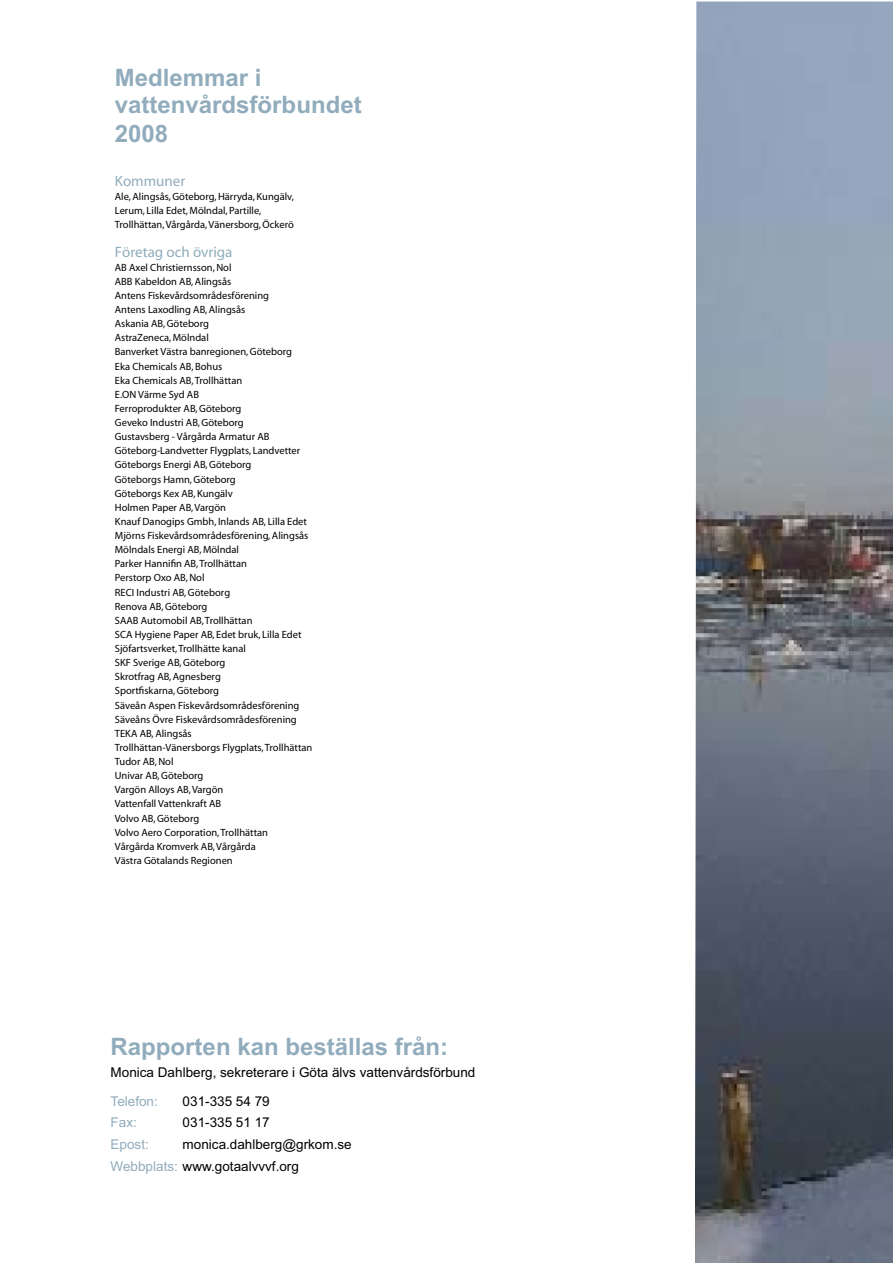
<style>
.page{position:relative;width:893px;height:1263px;background:#fff}
.page>*{position:absolute;margin:0;border:0;box-sizing:border-box;transform-origin:0 0}
.t1{font:700 24px/27.9px "Arial";color:#91acbc}
.t2{font:15px "Myriad";color:#91acbc}
.t3{font:13.5px/28.2px "Arial";color:#000}
.t4{font:13.5px "Arial";color:#91acbc}
.t5{font:10.5px/14.1px "Myriad";color:#000}
.s1{color:#91acbc}
</style>
<div class="page">
<img style="left:695px;top:2px;width:197px;height:1261px">
<p class="t1" style="left:115px;top:64px;width:248px">Medlemmar i vattenvårdsförbundet<br>2008</p>
<p class="t2" style="left:115px;top:175px;width:72px">Kommuner</p>
<p class="t5" style="left:115px;top:190px;width:181px">Ale, Alingsås, Göteborg, Härryda, Kungälv,<br>Lerum, Lilla Edet, Mölndal, Partille,<br>Trollhättan, Vårgårda, Vänersborg, Öckerö</p>
<p class="t2" style="left:115px;top:246px;width:119px">Företag och övriga</p>
<p class="t5" style="left:115px;top:261px;width:199px">AB Axel Christiernsson, Nol<br>ABB Kabeldon AB, Alingsås<br>Antens Fiskevårdsområdesförening<br>Antens Laxodling AB, Alingsås<br>Askania AB, Göteborg<br>AstraZeneca, Mölndal<br>Banverket Västra banregionen, Göteborg<br>Eka Chemicals AB, Bohus<br>Eka Chemicals AB, Trollhättan<br>E.ON Värme Syd AB<br>Ferroprodukter AB, Göteborg<br>Geveko Industri AB, Göteborg<br>Gustavsberg - Vårgårda Armatur AB<br>Göteborg-Landvetter Flygplats, Landvetter<br>Göteborgs Energi AB, Göteborg<br>Göteborgs Hamn, Göteborg<br>Göteborgs Kex AB, Kungälv<br>Holmen Paper AB, Vargön<br>Knauf Danogips Gmbh, Inlands AB, Lilla Edet<br>Mjörns Fiskevårdsområdesförening, Alingsås<br>Mölndals Energi AB, Mölndal<br>Parker Hannifin AB, Trollhättan<br>Perstorp Oxo AB, Nol<br>RECI Industri AB, Göteborg<br>Renova AB, Göteborg<br>SAAB Automobil AB, Trollhättan<br>SCA Hygiene Paper AB, Edet bruk, Lilla Edet<br>Sjöfartsverket, Trollhätte kanal<br>SKF Sverige AB, Göteborg<br>Skrotfrag AB, Agnesberg<br>Sportfiskarna, Göteborg<br>Säveån Aspen Fiskevårdsområdesförening<br>Säveåns Övre Fiskevårdsområdesförening<br>TEKA AB, Alingsås<br>Trollhättan-Vänersborgs Flygplats, Trollhättan<br>Tudor AB, Nol<br>Univar AB, Göteborg<br>Vargön Alloys AB, Vargön<br>Vattenfall Vattenkraft AB<br>Volvo AB, Göteborg<br>Volvo Aero Corporation, Trollhättan<br>Vårgårda Kromverk AB, Vårgårda<br>Västra Götalands Regionen</p>
<p class="t1" style="left:111px;top:1033px;width:339px">Rapporten kan beställas från:</p>
<p class="t3" style="left:111px;top:1060px;width:366px">Monica Dahlberg, sekreterare i Göta älvs vattenvårdsförbund<br><span class="s1">Telefon:</span></p>
<p class="t3" style="left:183px;top:1088px;width:89px">031-335 54 79</p>
<p class="t4" style="left:111px;top:1118px;width:28px">Fax:</p>
<p class="t3" style="left:183px;top:1110px;width:89px">031-335 51 17</p>
<p class="t4" style="left:111px;top:1139px;width:40px">Epost:</p>
<p class="t3" style="left:111px;top:1135px;width:243px;line-height:21.6px;text-indent:72px">monica.dahlberg@grkom.se<br><span class="s1">Webbplats:</span> www.gotaalvvvf.org</p>
</div>
